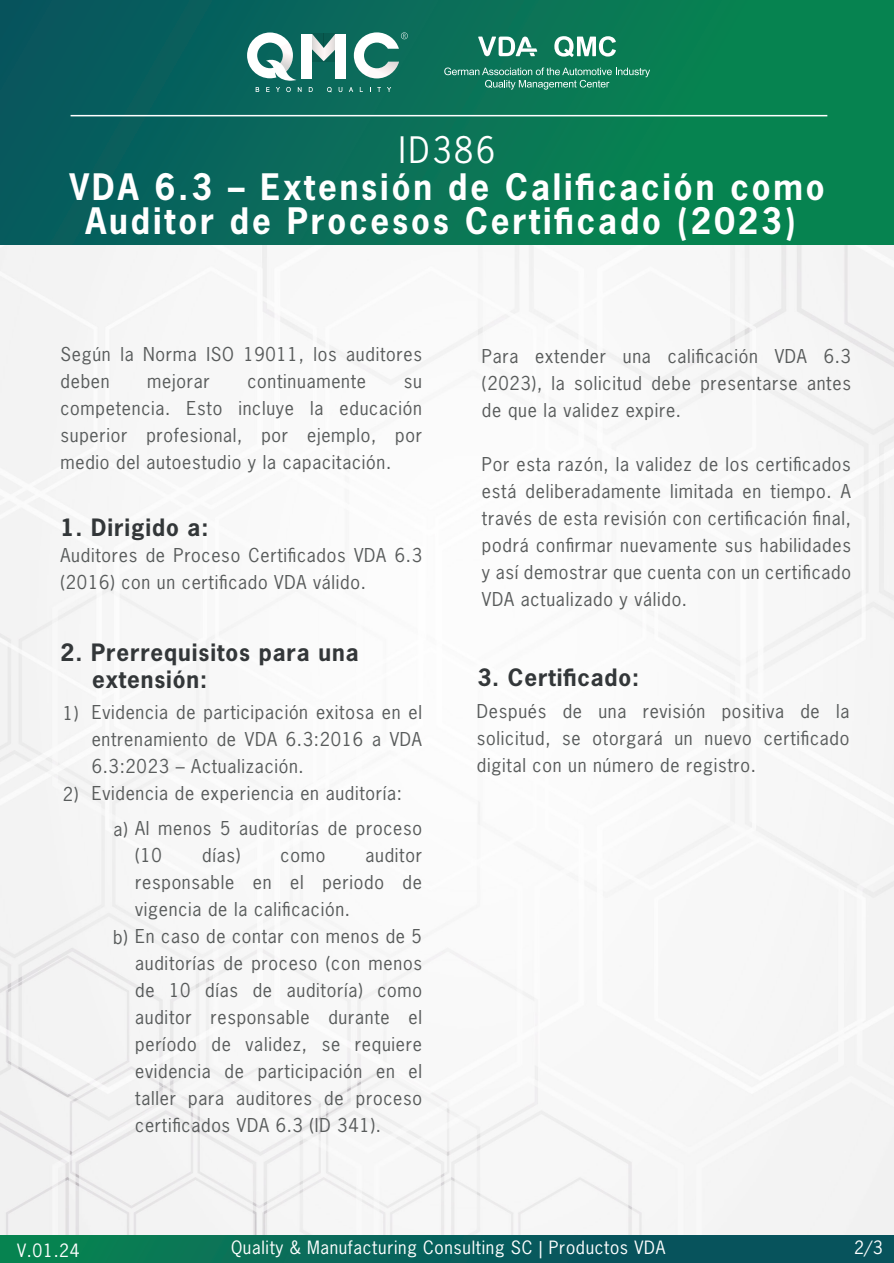
<style>
.page{position:relative;width:894px;height:1263px;background:#fff}
.page>*{position:absolute;margin:0;border:0;box-sizing:border-box;transform-origin:0 0}
.t1{font:700 34.35px/34.5px "News Gothic Std";letter-spacing:.09em;color:#fff;text-align:center;scale:.96 1}
.t2{font:34.35px "News Gothic Std";letter-spacing:.09em;color:#fff;scale:.96 1}
.t3{font:700 22.5px/27px "News Gothic Std";letter-spacing:.04em;color:#333739}
.t4{font:18px/27px "News Gothic Std";letter-spacing:.04em;color:#585b5b;text-align:justify}
.t5{font:17.25px "News Gothic Std";letter-spacing:.04em;color:#fff}
</style>
<div class="page">
<img style="left:0;top:244px;width:893px;height:991px">
<div style="left:0;top:1235px;width:893px;height:28px;background:linear-gradient(to right,#098154,#07485f)"></div>
<div style="left:0;top:0;width:893px;height:244px;background:linear-gradient(to right,#0a5960,#088b4f)"></div>
<svg style="left:247px;top:32px;width:49px;height:49px"></svg>
<svg style="left:353px;top:32px;width:54px;height:46px"></svg>
<svg style="left:312px;top:34px;width:11px;height:27px"></svg>
<svg style="left:323px;top:34px;width:12px;height:27px"></svg>
<div style="left:301px;top:34px;width:11px;height:45px;background:#fff"></div>
<div style="left:335px;top:34px;width:11px;height:45px;background:#fff"></div>
<svg style="left:255px;top:87px;width:4px;height:5px"></svg>
<svg style="left:266px;top:87px;width:3px;height:5px"></svg>
<svg style="left:276px;top:87px;width:4px;height:5px"></svg>
<svg style="left:286px;top:87px;width:4px;height:5px"></svg>
<svg style="left:297px;top:87px;width:4px;height:5px"></svg>
<svg style="left:308px;top:87px;width:4px;height:5px"></svg>
<svg style="left:327px;top:87px;width:4px;height:5px"></svg>
<svg style="left:338px;top:87px;width:4px;height:5px"></svg>
<svg style="left:348px;top:87px;width:5px;height:5px"></svg>
<svg style="left:359px;top:87px;width:4px;height:5px"></svg>
<svg style="left:377px;top:87px;width:3px;height:5px"></svg>
<svg style="left:387px;top:87px;width:4px;height:5px"></svg>
<svg style="left:444px;top:68px;width:205px;height:22px;background:#338d71"></svg>
<svg style="left:554px;top:36px;width:61px;height:21px"></svg>
<svg style="left:478px;top:37px;width:59px;height:19px"></svg>
<hr style="left:70px;top:115px;width:756px;height:1px;background:#fff">
<h1 class="t2" style="left:399px;top:128px;width:102px">ID386</h1>
<h1 class="t1" style="left:69px;top:169px;width:787px">VDA 6.3 – Extensión de Calificación como<br>Auditor de Procesos Certificado (2023)</h1>
<p class="t4" style="left:60px;top:340px;width:363px">Según la Norma ISO 19011, los auditores deben</p>
<p class="t4" style="left:147px;top:367px;width:64px">mejorar</p>
<p class="t4" style="left:247px;top:367px;width:120px">continuamente</p>
<p class="t4" style="left:60px;top:367px;width:363px;text-indent:343px">su competencia. Esto incluye la educación superior profesional, por ejemplo, por medio del autoestudio y la capacitación.</p>
<p class="t3" style="left:60px;top:514px;width:149px">1. Dirigido a:</p>
<p class="t4" style="left:60px;top:541px;width:363px">Auditores de Proceso Certificados VDA 6.3 (2016) con un certificado VDA válido.</p>
<p class="t3" style="left:92px;top:638px;width:268px;text-indent:-31px">2. Prerrequisitos para una extensión:</p>
<p class="t4" style="left:63px;top:700px;width:17px">1)</p>
<p class="t4" style="left:63px;top:781px;width:17px">2)</p>
<p class="t4" style="left:92px;top:699px;width:332px;text-align:left">Evidencia de participación exitosa en el entrenamiento de VDA 6.3:2016 a VDA 6.3:2023 – Actualización.<br>Evidencia de experiencia en auditoría:</p>
<p class="t4" style="left:135px;top:814px;width:288px;text-indent:-22px">a) Al menos 5 auditorías de proceso (10</p>
<p class="t4" style="left:202px;top:841px;width:40px">días)</p>
<p class="t4" style="left:280px;top:841px;width:46px">como</p>
<p class="t4" style="left:365px;top:841px;width:58px">auditor</p>
<p class="t4" style="left:135px;top:868px;width:288px">responsable en el periodo de</p>
<p class="t4" style="left:135px;top:895px;width:216px">vigencia de la calificación.</p>
<p class="t4" style="left:113px;top:922px;width:310px">b) En caso de contar con menos de 5</p>
<p class="t4" style="left:135px;top:949px;width:288px">auditorías de proceso (con menos</p>
<p class="t4" style="left:135px;top:976px;width:288px">de 10 días de auditoría) como</p>
<p class="t4" style="left:135px;top:1003px;width:288px">auditor responsable durante el</p>
<p class="t4" style="left:135px;top:1030px;width:288px">período de validez, se requiere</p>
<p class="t4" style="left:135px;top:1057px;width:288px">evidencia de participación en el</p>
<p class="t4" style="left:135px;top:1084px;width:288px">taller para auditores de proceso</p>
<p class="t4" style="left:135px;top:1111px;width:247px">certificados VDA 6.3 (ID 341).</p>
<p class="t4" style="left:481px;top:343px;width:370px">Para extender una calificación VDA 6.3 (2023), la solicitud debe presentarse antes de que la validez expire.</p>
<p class="t4" style="left:481px;top:451px;width:370px">Por esta razón, la validez de los certificados está deliberadamente limitada en tiempo. A través de esta revisión con certificación final, podrá confirmar nuevamente sus habilidades y así demostrar que cuenta con un certificado VDA actualizado y válido.</p>
<p class="t3" style="left:477px;top:664px;width:163px">3. Certificado:</p>
<p class="t4" style="left:476px;top:697px;width:374px">Después de una revisión positiva de la solicitud, se otorgará un nuevo certificado digital con un número de registro.</p>
<p class="t5" style="left:17px;top:1239px;width:64px">V.01.24</p>
<p class="t5" style="left:231px;top:1236px;width:435px">Quality &amp; Manufacturing Consulting SC | Productos VDA</p>
<p class="t5" style="left:853px;top:1236px;width:30px">2/3</p>
</div>
